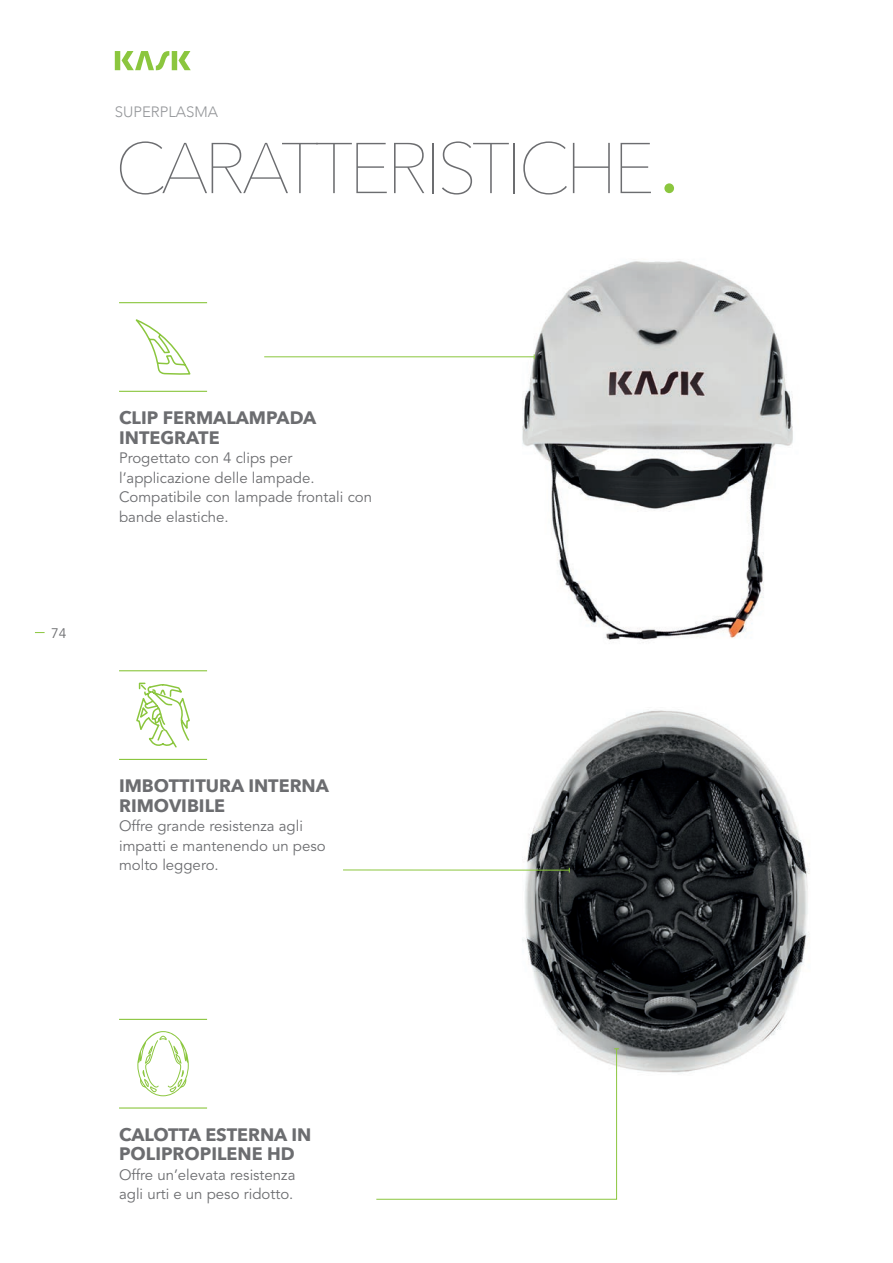
<style>
.page{position:relative;width:893px;height:1263px;background:#fff}
.page>*{position:absolute;margin:0;border:0;box-sizing:border-box;transform-origin:0 0}
.t1{font:200 70.95px "Avenir Next";letter-spacing:-.06em;color:#6c6d70}
.t2{font:700 18px/19.5px "Avenir Next";color:#6c6d70}
.t3{font:15px/19.5px "Avenir LT Std";color:#6c6d70}
.t4{font:300 15px "Avenir";color:#95979a}
.t5{font:13.8px "Avenir";color:#6c6d70}
</style>
<div class="page">
<svg style="left:115px;top:51px;width:76px;height:19px"></svg>
<img style="left:478px;top:261px;width:315px;height:382px">
<img style="left:478px;top:710px;width:332px;height:363px">
<hr style="left:119px;top:391px;width:88px;height:1px;background:#8bc63e">
<hr style="left:119px;top:302px;width:88px;height:1px;background:#8bc63e">
<svg style="left:135px;top:319px;width:56px;height:56px"></svg>
<hr style="left:119px;top:759px;width:88px;height:1px;background:#8bc63e">
<hr style="left:119px;top:670px;width:88px;height:1px;background:#8bc63e">
<svg style="left:135px;top:682px;width:56px;height:77px"></svg>
<hr style="left:119px;top:1107px;width:88px;height:1px;background:#8bc63e">
<hr style="left:119px;top:1019px;width:88px;height:1px;background:#8bc63e">
<svg style="left:137px;top:1031px;width:52px;height:65px"></svg>
<hr style="left:343px;top:870px;width:226px;height:1px;background:#8bc63e">
<hr style="left:264px;top:357px;width:270px;height:1px;background:#8bc63e">
<svg style="left:376px;top:1048px;width:243px;height:152px"></svg>
<div style="left:664px;top:183px;width:10px;height:10px;background:#8bc63e;border-radius:50%"></div>
<p class="t4" style="left:115px;top:102px;width:105px">SUPERPLASMA</p>
<h1 class="t1" style="left:115px;top:109px;width:542px">CARATTERISTICHE</h1>
<p class="t5" style="left:51px;top:625px;width:17px">74</p>
<p class="t2" style="left:119px;top:408px;width:199px">CLIP FERMALAMPADA<br>INTEGRATE</p>
<p class="t3" style="left:119px;top:449px;width:255px">Progettato con 4 clips per l’applicazione delle lampade.<br>Compatibile con lampade frontali con bande elastiche.</p>
<p class="t2" style="left:119px;top:776px;width:211px">IMBOTTITURA INTERNA<br>RIMOVIBILE</p>
<p class="t3" style="left:119px;top:817px;width:208px">Offre grande resistenza agli impatti e mantenendo un peso molto leggero.</p>
<p class="t2" style="left:119px;top:1124px;width:194px">CALOTTA ESTERNA IN<br>POLIPROPILENE HD</p>
<p class="t3" style="left:119px;top:1165px;width:178px">Offre un’elevata resistenza agli urti e un peso ridotto.</p>
</div>
